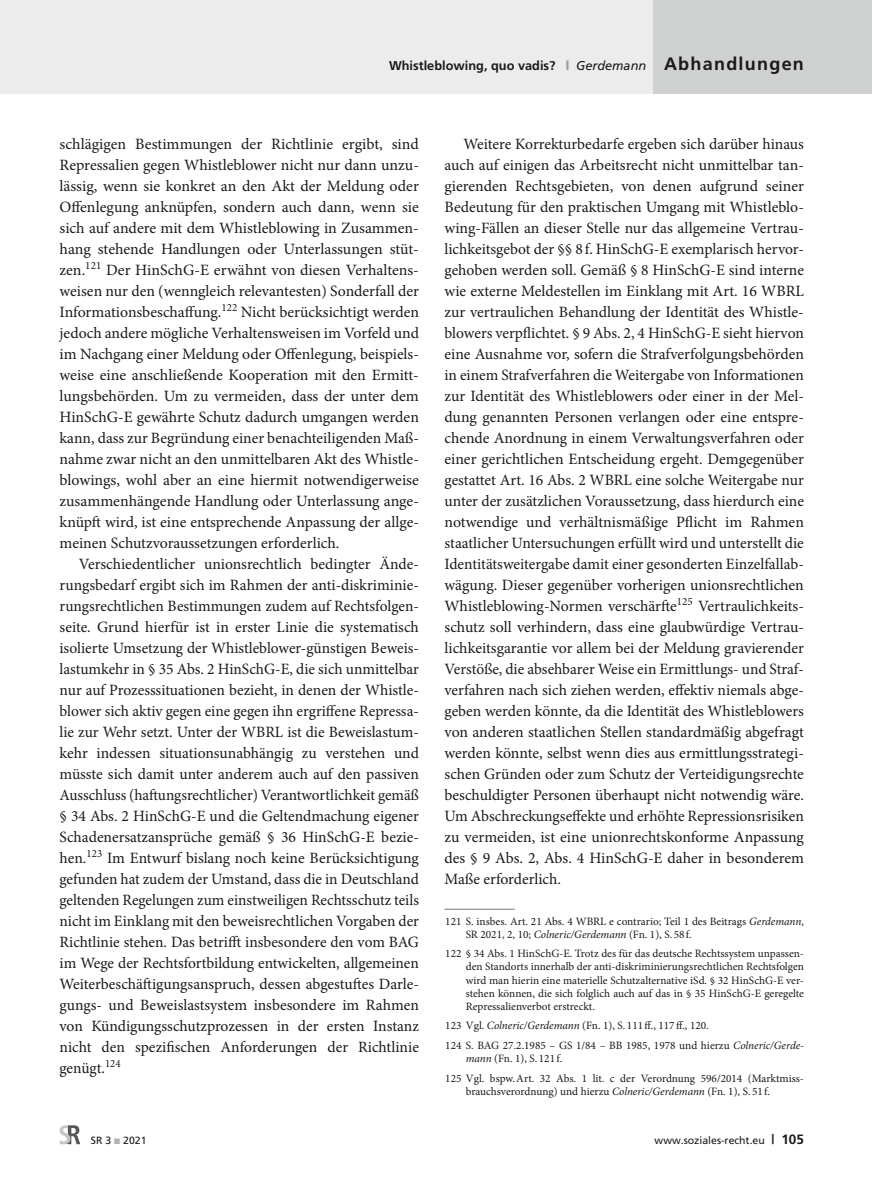
<style>
.page{position:relative;width:872px;height:1191px;background:#fff}
.page>*{position:absolute;margin:0;border:0;box-sizing:border-box;transform-origin:0 0}
.GS_Folge{font:15.75px/21px "Minion Pro";color:#1a1a18;text-align:justify}
.t1{font:700 12.75px "Frutiger";color:#1a1a18}
.FN_100_Standard{font:11.25px/13.2px "Minion Pro";color:#1a1a18}
.FN_100_Linie{font:11.25px/13.2px "Minion Pro";color:#1a1a18}
.t2{font:10.5px "Frutiger";color:#1a1a18}
.s1{font-weight:900;color:#9c9d9d}
.s2{font-weight:400;font-style:italic}
.s3{font-size:18px}
.s4{font-style:italic}
.s5{color:#b1b2b3}
.s6{font-weight:700;font-size:13.5px}
</style>
<div class="page">
<div style="left:0;top:0;width:872px;height:94px;background:#ececed"></div>
<div style="left:653px;top:0;width:219px;height:94px;background:#cfd0d0"></div>
<svg style="left:60px;top:1125px;width:20px;height:19px"></svg>
<hr style="left:444px;top:908px;width:70px;height:1px;background:#878786">
<p class="t1" style="left:389px;top:58px;width:416px">Whistleblowing, quo vadis? <span class="s1">|</span> <span class="s2">Gerdemann</span> <span class="s3">Abhandlungen</span></p>
<p class="GS_Folge" style="left:60px;top:133px;width:361px">schlägigen Bestimmungen der Richtlinie ergibt, sind Repressalien gegen Whistleblower nicht nur dann unzu&shy;lässig, wenn sie konkret an den Akt der Meldung oder Offenlegung anknüpfen, sondern auch dann, wenn sie sich auf andere mit dem Whistleblowing in Zusammen&shy;hang stehende Handlungen oder Unterlassungen stüt&shy;zen.<sup>121</sup> Der HinSchG-E erwähnt von diesen Verhaltens&shy;weisen nur den (wenngleich relevantesten) Sonderfall der Informationsbeschaffung.<sup>122</sup> Nicht berücksichtigt werden jedoch andere mögliche Verhaltensweisen im Vorfeld und im Nachgang einer Meldung oder Offenlegung, beispiels&shy;weise eine anschließende Kooperation mit den Ermitt&shy;lungsbehörden. Um zu vermeiden, dass der unter dem HinSchG-E gewährte Schutz dadurch umgangen werden kann, dass zur Begründung einer benachteiligenden Maß&shy;nahme zwar nicht an den unmittelbaren Akt des Whistle&shy;blowings, wohl aber an eine hiermit notwendigerweise zusammenhängende Handlung oder Unterlassung ange&shy;knüpft wird, ist eine entsprechende Anpassung der allge&shy;meinen Schutzvoraussetzungen erforderlich.</p>
<p class="GS_Folge" style="left:60px;top:553px;width:361px;text-indent:19px">Verschiedentlicher unionsrechtlich bedingter Ände&shy;rungsbedarf ergibt sich im Rahmen der anti-diskriminie&shy;rungsrechtlichen Bestimmungen zudem auf Rechtsfolgen&shy;seite. Grund hierfür ist in erster Linie die systematisch isolierte Umsetzung der Whistleblower-günstigen Beweis&shy;lastumkehr in § 35 Abs. 2 HinSchG-E, die sich unmittelbar nur auf Prozesssituationen bezieht, in denen der Whistle&shy;blower sich aktiv gegen eine gegen ihn ergriffene Repressa&shy;lie zur Wehr setzt. Unter der WBRL ist die Beweislastum&shy;kehr indessen situationsunabhängig zu verstehen und müsste sich damit unter anderem auch auf den passiven Ausschluss (haftungsrechtlicher) Verantwortlichkeit gemäß § 34 Abs. 2 HinSchG-E und die Geltendmachung eigener Schadenersatzansprüche gemäß § 36 HinSchG-E bezie&shy;hen.<sup>123</sup> Im Entwurf bislang noch keine Berücksichtigung gefunden hat zudem der Umstand, dass die in Deutschland geltenden Regelungen zum einstweiligen Rechtsschutz teils nicht im Einklang mit den beweisrechtlichen Vorgaben der Richtlinie stehen. Das betrifft insbesondere den vom BAG im Wege der Rechtsfortbildung entwickelten, allgemeinen Weiterbeschäftigungsanspruch, dessen abgestuftes Darle&shy;gungs- und Beweislastsystem insbesondere im Rahmen von Kündigungsschutzprozessen in der ersten Instanz nicht den spezifischen Anforderungen der Richtlinie genügt.<sup>124</sup></p>
<p class="GS_Folge" style="left:444px;top:133px;width:361px;text-indent:19px">Weitere Korrekturbedarfe ergeben sich darüber hinaus auch auf einigen das Arbeitsrecht nicht unmittelbar tan&shy;gierenden Rechtsgebieten, von denen aufgrund seiner Bedeutung für den praktischen Umgang mit Whistleblo&shy;wing-Fällen an dieser Stelle nur das allgemeine Vertrau&shy;lichkeitsgebot der §§ 8 f. HinSchG-E exemplarisch hervor&shy;gehoben werden soll. Gemäß § 8 HinSchG-E sind interne wie externe Meldestellen im Einklang mit Art. 16 WBRL zur vertraulichen Behandlung der Identität des Whistle&shy;blowers verpflichtet. § 9 Abs. 2, 4 HinSchG-E sieht hiervon eine Ausnahme vor, sofern die Strafverfolgungsbehörden in einem Strafverfahren die Weitergabe von Informationen zur Identität des Whistleblowers oder einer in der Mel&shy;dung genannten Personen verlangen oder eine entspre&shy;chende Anordnung in einem Verwaltungsverfahren oder einer gerichtlichen Entscheidung ergeht. Demgegenüber gestattet Art. 16 Abs. 2 WBRL eine solche Weitergabe nur unter der zusätzlichen Voraussetzung, dass hierdurch eine notwendige und verhältnismäßige Pflicht im Rahmen staatlicher Untersuchungen erfüllt wird und unterstellt die Identitätsweitergabe damit einer gesonderten Einzelfallab&shy;wägung. Dieser gegenüber vorherigen unionsrechtlichen Whistleblowing-Normen verschärfte<sup>125</sup> Vertraulichkeits&shy;schutz soll verhindern, dass eine glaubwürdige Vertrau&shy;lichkeitsgarantie vor allem bei der Meldung gravierender Verstöße, die absehbarer Weise ein Ermittlungs- und Straf&shy;verfahren nach sich ziehen werden, effektiv niemals abge&shy;geben werden könnte, da die Identität des Whistleblowers von anderen staatlichen Stellen standardmäßig abgefragt werden könnte, selbst wenn dies aus ermittlungsstrategi&shy;schen Gründen oder zum Schutz der Verteidigungsrechte beschuldigter Personen überhaupt nicht notwendig wäre.<br>Um Abschreckungseffekte und erhöhte Repressionsrisiken zu vermeiden, ist eine unionrechtskonforme Anpassung des § 9 Abs. 2, Abs. 4 HinSchG-E daher in besonderem Maße erforderlich.</p>
<p class="FN_100_Linie" style="left:466px;top:914px;width:340px;text-indent:-20px">121 S. insbes. Art. 21 Abs. 4 WBRL e contrario; Teil 1 des Beitrags <span class="s4">Gerdemann</span>,<br>SR 2021, 2, 10; <span class="s4">Colneric/Gerdemann</span> (Fn. 1), S. 58 f.</p>
<p class="FN_100_Standard" style="left:466px;top:947px;width:340px;text-align:justify;text-indent:-20px">122 § 34 Abs. 1 HinSchG-E. Trotz des für das deutsche Rechtssystem unpassen&shy;den Standorts innerhalb der anti-diskriminierungsrechtlichen Rechtsfolgen wird man hierin eine materielle Schutzalternative iSd. § 32 HinSchG-E ver&shy;stehen können, die sich folglich auch auf das in § 35 HinSchG-E geregelte Repressalienverbot erstreckt.</p>
<p class="FN_100_Standard" style="left:445px;top:1019px;width:265px">123 Vgl. <span class="s4">Colneric/Gerdemann</span> (Fn. 1), S. 111ff., 117ff., 120.</p>
<p class="FN_100_Standard" style="left:466px;top:1038px;width:340px;text-indent:-20px">124 S. BAG 27.2.1985 – GS 1/84 – BB 1985, 1978 und hierzu <span class="s4">Colneric/Gerde&shy;mann</span> (Fn. 1), S. 121 f.</p>
<p class="FN_100_Standard" style="left:466px;top:1071px;width:340px;text-indent:-20px">125 Vgl. bspw.Art. 32 Abs. 1 lit. c der Verordnung 596/2014 (Marktmiss&shy;brauchsverordnung) und hierzu <span class="s4">Colneric/Gerdemann</span> (Fn. 1), S. 51 f.</p>
<p class="t2" style="left:91px;top:1134px;width:57px">SR 3 <span class="s5">■</span> 2021</p>
<p class="t2" style="left:654px;top:1134px;width:151px">www.soziales-recht.eu <span class="s6">| 105</span></p>
</div>
